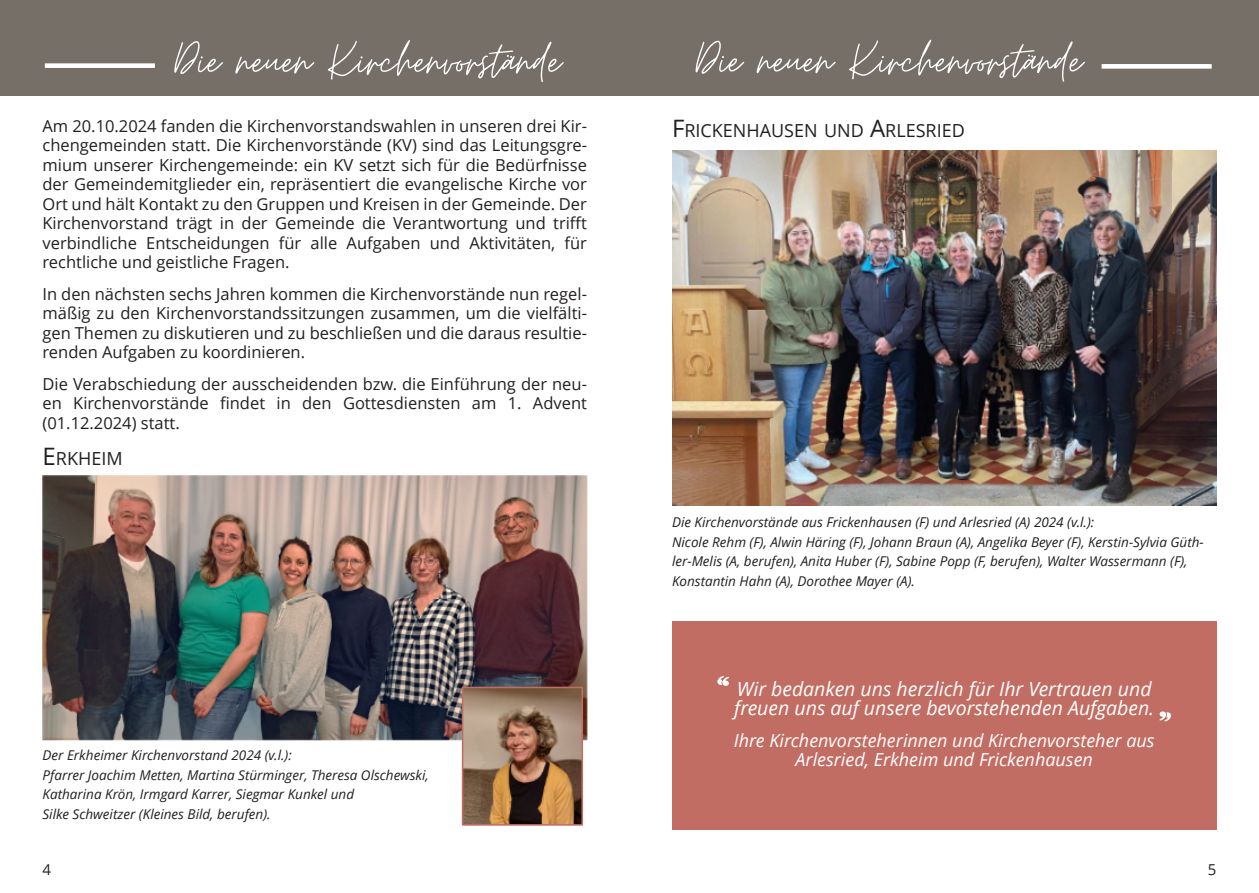
<style>
.page{position:relative;width:1259px;height:893px;background:#fff}
.page>*{position:absolute;margin:0;border:0;box-sizing:border-box;transform-origin:0 0}
.t1{font:54px "Moon Time";color:#fff}
.t2{font:italic 19.5px/19.5px "Open Sans";color:#fff}
.t3{font:italic 18px/19.5px "Open Sans";color:#fff;text-align:center}
.t4{font:18px "Open Sans";color:#231f20}
.t5{font:16.5px/19.5px "Open Sans";color:#231f20;text-align:justify}
.t6{font:15px "Open Sans";color:#231f20}
.t7{font:italic 13.5px/19.5px "Open Sans";color:#231f20}
.s1{font-size:24px}
</style>
<div class="page">
<div style="left:0;top:0;width:1259px;height:96px;background:#756f68"></div>
<div style="left:1101px;top:64px;width:110px;height:5px;border:4px solid #fff"></div>
<div style="left:45px;top:63px;width:110px;height:5px;border:4px solid #fff"></div>
<img style="left:43px;top:475px;width:544px;height:266px">
<img style="left:465px;top:690px;width:115px;height:133px">
<div style="left:462px;top:687px;width:121px;height:139px;border:2px solid #c26d63"></div>
<div style="left:672px;top:621px;width:544px;height:208px;background:#c26d63"></div>
<svg style="left:717px;top:676px;width:12px;height:10px"></svg>
<svg style="left:1159px;top:711px;width:12px;height:10px"></svg>
<img style="left:672px;top:150px;width:544px;height:355px">
<h1 class="t1" style="left:174px;top:36px;width:388px">Die neuen Kirchenvorstände</h1>
<h1 class="t1" style="left:695px;top:36px;width:388px">Die neuen Kirchenvorstände</h1>
<p class="t4" style="left:672px;top:124px;width:294px"><span class="s1">F</span>RICKENHAUSEN UND <span class="s1">A</span>RLESRIED</p>
<p class="t5" style="left:43px;top:118px;width:546px">Am 20.10.2024 fanden die Kirchenvorstandswahlen in unseren drei Kir&shy;chengemeinden statt. Die Kirchenvorstände (KV) sind das Leitungsgre&shy;mium unserer Kirchengemeinde: ein KV setzt sich für die Bedürfnisse der Gemeindemitglieder ein, repräsentiert die evangelische Kirche vor Ort und hält Kontakt zu den Gruppen und Kreisen in der Gemeinde. Der Kirchenvorstand trägt in der Gemeinde die Verantwortung und trifft verbindliche Entscheidungen für alle Aufgaben und Aktivitäten, für rechtliche und geistliche Fragen.</p>
<p class="t5" style="left:43px;top:286px;width:546px">In den nächsten sechs Jahren kommen die Kirchenvorstände nun regel&shy;mäßig zu den Kirchenvorstandssitzungen zusammen, um die vielfälti&shy;gen Themen zu diskutieren und zu beschließen und die daraus resultie&shy;renden Aufgaben zu koordinieren.</p>
<p class="t5" style="left:43px;top:376px;width:546px">Die Verabschiedung der ausscheidenden bzw. die Einführung der neu&shy;en Kirchenvorstände findet in den Gottesdiensten am 1. Advent (01.12.2024) statt.</p>
<p class="t4" style="left:43px;top:451px;width:82px"><span class="s1">E</span>RKHEIM</p>
<p class="t7" style="left:43px;top:747px;width:388px">Der Erkheimer Kirchenvorstand 2024 (v.l.):<br>Pfarrer Joachim Metten, Martina Stürminger, Theresa Olschewski, Katharina Krön, Irmgard Karrer, Siegmar Kunkel und<br>Silke Schweitzer (Kleines Bild, berufen).</p>
<p class="t7" style="left:672px;top:514px;width:533px">Die Kirchenvorstände aus Frickenhausen (F) und Arlesried (A) 2024 (v.l.):<br>Nicole Rehm (F), Alwin Häring (F), Johann Braun (A), Angelika Beyer (F), Kerstin-Sylvia Güth&shy;ler-Melis (A, berufen), Anita Huber (F), Sabine Popp (F, berufen), Walter Wassermann (F), Konstantin Hahn (A), Dorothee Mayer (A).</p>
<p class="t2" style="left:734px;top:681px;width:421px">Wir bedanken uns herzlich für Ihr Vertrauen und freuen uns auf unsere bevorstehenden Aufgaben.</p>
<p class="t3" style="left:734px;top:732px;width:422px">Ihre Kirchenvorsteherinnen und Kirchenvorsteher aus<br>Arlesried, Erkheim und Frickenhausen</p>
<p class="t6" style="left:43px;top:863px;width:10px">4</p>
<p class="t6" style="left:1207px;top:863px;width:10px">5</p>
</div>
